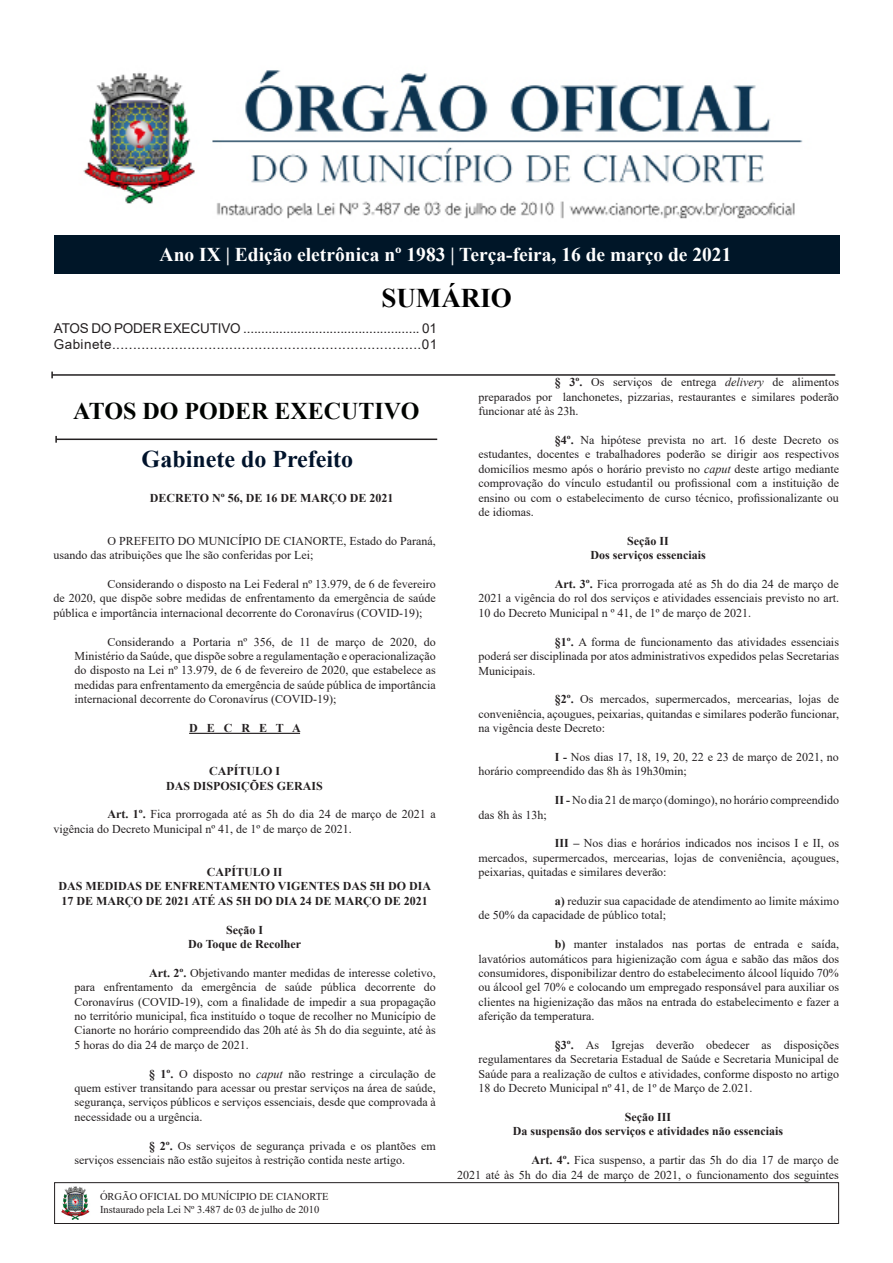
<style>
.page{position:relative;width:893px;height:1263px;background:#fff}
.page>*{position:absolute;margin:0;border:0;box-sizing:border-box;transform-origin:0 0}
.t1{font:700 27px "Times New Roman";color:#000}
.t2{font:700 24px "Times New Roman";color:#000300}
.t3{font:700 24px "Times New Roman";color:#00132b}
.t4{font:700 19.5px "Times New Roman";color:#fff}
.t5{font:13.5px "Arial";letter-spacing:.03em;color:#231f20}
.t6{font:13.5px "Arial";letter-spacing:-.01em;color:#231f20}
.Text_body_indent{font:12px/14.4px "Times New Roman";color:#231f20;text-align:justify}
.t7{font:700 12px/14.4px "Times New Roman";color:#231f20}
.t8{font:10.5px/12.6px "Times New Roman";color:#231f20}
.s1{font-weight:700}
.s2{font-style:italic}
</style>
<div class="page">
<div style="left:54px;top:1182px;width:785px;height:42px;border:1px solid #231f20"></div>
<img style="left:61px;top:1186px;width:29px;height:34px">
<img style="left:83px;top:70px;width:720px;height:149px">
<div style="left:54px;top:236px;width:785px;height:38px;background:#001628"></div>
<hr style="left:52px;top:374px;width:783px;height:2px;background:#231f20">
<hr style="left:56px;top:438px;width:381px;height:2px;background:#231f20">
<svg style="left:55px;top:436px;width:2px;height:7px"></svg>
<hr style="left:189px;top:733px;width:111px;height:1px;background:#231f20">
<p class="t4" style="left:160px;top:240px;width:573px">Ano IX | Edição eletrônica nº 1983 | Terça-feira, 16 de março de 2021</p>
<p class="t1" style="left:381px;top:278px;width:132px">SUMÁRIO</p>
<p class="t6" style="left:54px;top:319px;width:385px">ATOS DO PODER EXECUTIVO ................................................. 01</p>
<p class="t5" style="left:54px;top:335px;width:385px">Gabinete..........................................................................01</p>
<p class="t2" style="left:73px;top:393px;width:348px">ATOS DO PODER EXECUTIVO</p>
<p class="t3" style="left:142px;top:442px;width:213px">Gabinete do Prefeito</p>
<p class="t7" style="left:150px;top:490px;width:245px">DECRETO Nº 56, DE 16 DE MARÇO DE 2021</p>
<p class="Text_body_indent" style="left:53px;top:533px;width:384px;text-indent:54px">O PREFEITO DO MUNICÍPIO DE CIANORTE, Estado do Paraná, usando das atribuições que lhe são conferidas por Lei;</p>
<p class="Text_body_indent" style="left:53px;top:576px;width:384px;text-indent:54px">Considerando o disposto na Lei Federal nº 13.979, de 6 de fevereiro de 2020, que dispõe sobre medidas de enfrentamento da emergência de saúde pública e importância internacional decorrente do Coronavírus (COVID-19);</p>
<p class="Text_body_indent" style="left:75px;top:634px;width:363px;text-indent:33px">Considerando a Portaria nº 356, de 11 de março de 2020, do Ministério da Saúde, que dispõe sobre a regulamentação e operacionalização do disposto na Lei nº 13.979, de 6 de fevereiro de 2020, que estabelece as medidas para enfrentamento da emergência de saúde pública de importância internacional decorrente do Coronavírus (COVID-19);</p>
<p class="t7" style="left:189px;top:720px;width:113px">D E C R E T A</p>
<p class="t7" style="left:209px;top:764px;width:73px">CAPÍTULO I</p>
<p class="t7" style="left:166px;top:778px;width:158px">DAS DISPOSIÇÕES GERAIS</p>
<p class="Text_body_indent" style="left:53px;top:807px;width:384px;text-indent:54px"><span class="s1">Art. 1º.</span> Fica prorrogada até as 5h do dia 24 de março de 2021 a vigência do Decreto Municipal nº 41, de 1º de março de 2021.</p>
<p class="t7" style="left:207px;top:864px;width:77px">CAPÍTULO II</p>
<p class="t7" style="left:59px;top:879px;width:374px">DAS MEDIDAS DE ENFRENTAMENTO VIGENTES DAS 5H DO DIA<br>17 DE MARÇO DE 2021 ATÉ AS 5H DO DIA 24 DE MARÇO DE 2021</p>
<p class="t7" style="left:226px;top:922px;width:38px">Seção I</p>
<p class="t7" style="left:188px;top:936px;width:115px">Do Toque de Recolher</p>
<p class="Text_body_indent" style="left:75px;top:965px;width:363px;text-indent:74px"><span class="s1">Art. 2º.</span> Objetivando manter medidas de interesse coletivo, para enfrentamento da emergência de saúde pública decorrente do Coronavírus (COVID-19), com a finalidade de impedir a sua propagação no território municipal, fica instituído o toque de recolher no Município de Cianorte no horário compreendido das 20h até às 5h do dia seguinte, até às 5 horas do dia 24 de março de 2021.</p>
<p class="Text_body_indent" style="left:75px;top:1066px;width:363px;text-indent:74px"><span class="s1">§ 1º.</span> O disposto no <span class="s2">caput</span> não restringe a circulação de quem estiver transitando para acessar ou prestar serviços na área de saúde, segurança, serviços públicos e serviços essenciais, desde que comprovada à necessidade ou a urgência.</p>
<p class="Text_body_indent" style="left:75px;top:1138px;width:363px;text-indent:74px"><span class="s1">§ 2º.</span> Os serviços de segurança privada e os plantões em serviços essenciais não estão sujeitos à restrição contida neste artigo.</p>
<p class="t8" style="left:100px;top:1190px;width:230px">ÓRGÃO OFICIAL DO MUNÍCIPIO DE CIANORTE<br>Instaurado pela Lei Nº 3.487 de 03 de julho de 2010</p>
<p class="Text_body_indent" style="left:478px;top:375px;width:362px;text-indent:76px"><span class="s1">§ 3º.</span> Os serviços de entrega <span class="s2">delivery</span> de alimentos preparados por lanchonetes, pizzarias, restaurantes e similares poderão funcionar até às 23h.</p>
<p class="Text_body_indent" style="left:478px;top:432px;width:362px;text-indent:76px"><span class="s1">§4º.</span> Na hipótese prevista no art. 16 deste Decreto os estudantes, docentes e trabalhadores poderão se dirigir aos respectivos domicílios mesmo após o horário previsto no <span class="s2">caput</span> deste artigo mediante comprovação do vínculo estudantil ou profissional com a instituição de ensino ou com o estabelecimento de curso técnico, profissionalizante ou de idiomas.</p>
<p class="t7" style="left:627px;top:533px;width:43px">Seção II</p>
<p class="t7" style="left:590px;top:548px;width:117px">Dos serviços essenciais</p>
<p class="Text_body_indent" style="left:478px;top:576px;width:362px;text-indent:76px"><span class="s1">Art. 3º.</span> Fica prorrogada até as 5h do dia 24 de março de 2021 a vigência do rol dos serviços e atividades essenciais previsto no art.<br>10 do Decreto Municipal n º 41, de 1º de março de 2021.</p>
<p class="Text_body_indent" style="left:478px;top:634px;width:362px;text-indent:76px"><span class="s1">§1º.</span> A forma de funcionamento das atividades essenciais poderá ser disciplinada por atos administrativos expedidos pelas Secretarias Municipais.</p>
<p class="Text_body_indent" style="left:478px;top:692px;width:362px;text-indent:76px"><span class="s1">§2º.</span> Os mercados, supermercados, mercearias, lojas de conveniência, açougues, peixarias, quitandas e similares poderão funcionar, na vigência deste Decreto:</p>
<p class="Text_body_indent" style="left:478px;top:749px;width:362px;text-indent:76px"><span class="s1">I -</span> Nos dias 17, 18, 19, 20, 22 e 23 de março de 2021, no horário compreendido das 8h às 19h30min;</p>
<p class="Text_body_indent" style="left:555px;top:792px;width:286px"><span class="s1">II -</span> No dia 21 de março (domingo), no horário compreendido</p>
<p class="Text_body_indent" style="left:478px;top:807px;width:70px">das 8h às 13h;</p>
<p class="Text_body_indent" style="left:478px;top:836px;width:362px;text-indent:76px"><span class="s1">III –</span> Nos dias e horários indicados nos incisos I e II, os mercados, supermercados, mercearias, lojas de conveniência, açougues, peixarias, quitadas e similares deverão:</p>
<p class="Text_body_indent" style="left:478px;top:893px;width:362px;text-indent:76px"><span class="s1">a)</span> reduzir sua capacidade de atendimento ao limite máximo de 50% da capacidade de público total;</p>
<p class="Text_body_indent" style="left:478px;top:936px;width:362px;text-indent:76px"><span class="s1">b)</span> manter instalados nas portas de entrada e saída, lavatórios automáticos para higienização com água e sabão das mãos dos consumidores, disponibilizar dentro do estabelecimento álcool líquido 70% ou álcool gel 70% e colocando um empregado responsável para auxiliar os clientes na higienização das mãos na entrada do estabelecimento e fazer a aferição da temperatura.</p>
<p class="Text_body_indent" style="left:478px;top:1037px;width:362px;text-indent:76px"><span class="s1">§3º.</span> As Igrejas deverão obedecer as disposições regulamentares da Secretaria Estadual de Saúde e Secretaria Municipal de Saúde para a realização de cultos e atividades, conforme disposto no artigo 18 do Decreto Municipal nº 41, de 1º de Março de 2.021.</p>
<p class="t7" style="left:625px;top:1109px;width:48px">Seção III</p>
<p class="t7" style="left:513px;top:1124px;width:272px">Da suspensão dos serviços e atividades não essenciais</p>
<p class="Text_body_indent" style="left:457px;top:1152px;width:383px;text-align:right"><span class="s1">Art. 4º.</span> Fica suspenso, a partir das 5h do dia 17 de março de<br>2021 até às 5h do dia 24 de março de 2021, o funcionamento dos seguintes</p>
</div>
